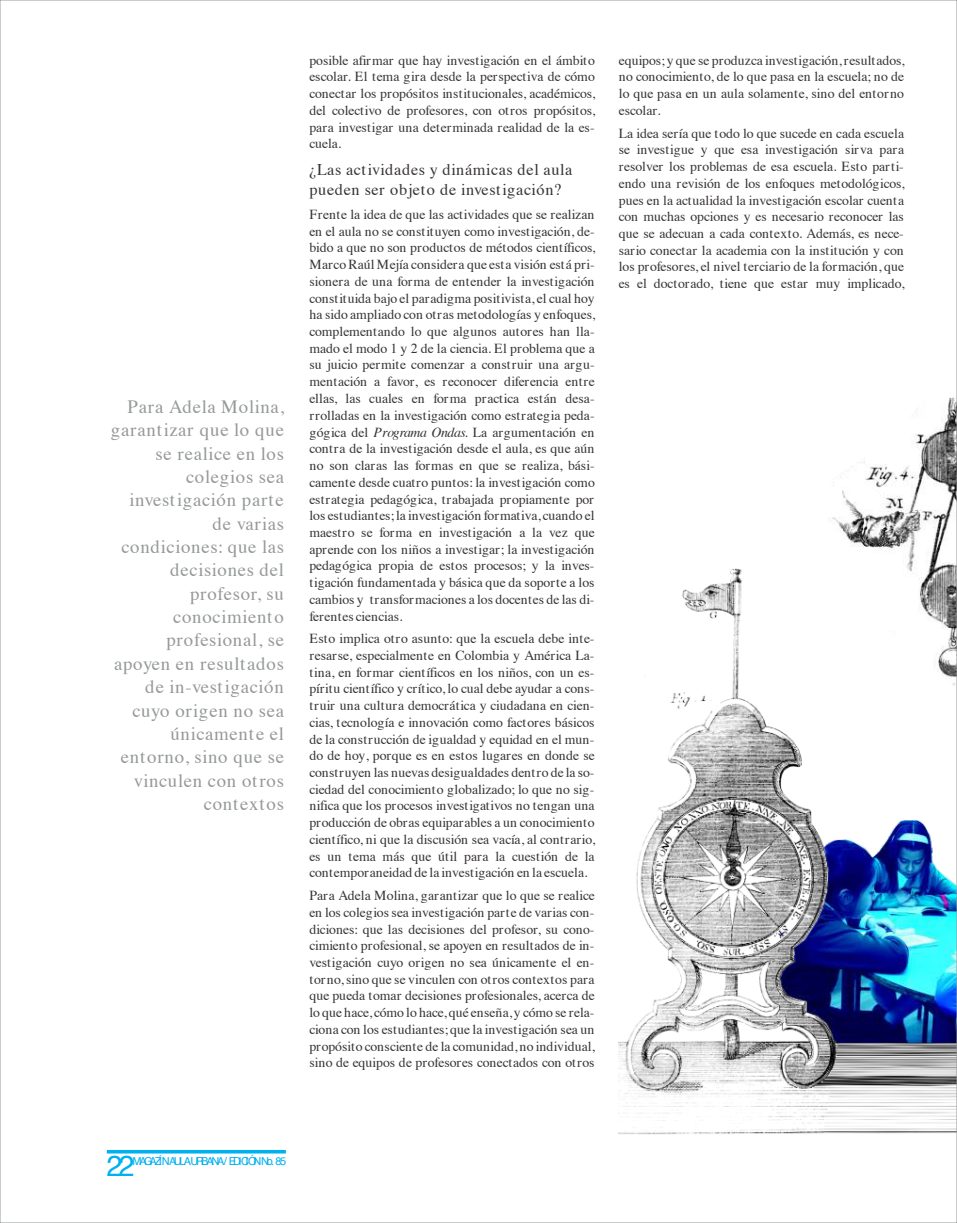
<style>
.page{position:relative;width:957px;height:1223px;background:#fff}
.page>*{position:absolute;margin:0;border:0;box-sizing:border-box;transform-origin:0 0}
.t1{font:28.88px "Helvetica";color:#00b0f0}
.t2{font:18.75px/23.4px "Times";letter-spacing:.035em;color:#969999;text-align:right}
.t3{font:16.25px/20.2px "Times";letter-spacing:.035em;color:#383336}
.t4{font:13.75px/16.8px "Times";color:#383336;text-align:justify}
.t5{font:11px "Helvetica";letter-spacing:-.22em;color:#00b0f0}
.s1{font-style:italic}
</style>
<div class="page">
<svg style="left:107px;top:1150px;width:179px;height:3px"></svg>
<img style="left:619px;top:568px;width:336px;height:567px">
<img style="left:828px;top:397px;width:127px;height:297px">
<img style="left:780px;top:821px;width:175px;height:221px">
<p class="t2" style="left:111px;top:396px;width:175px">Para Adela Molina, garantizar que lo que se realice en los colegios sea investigación parte de varias condiciones: que las decisiones del profesor, su conocimiento profesional, se apoyen en resultados de in-vestigación cuyo origen no sea únicamente el entorno, sino que se vinculen con otros contextos</p>
<p class="t4" style="left:309px;top:53px;width:287px">posible afirmar que hay investigación en el ámbito escolar. El tema gira desde la perspectiva de cómo conectar los propósitos institucionales, académicos, del colectivo de profesores, con otros propósitos, para investigar una determinada realidad de la es&shy;cuela.</p>
<p class="t3" style="left:309px;top:161px;width:264px">¿Las actividades y dinámicas del aula pueden ser objeto de investigación?</p>
<p class="t4" style="left:309px;top:207px;width:287px">Frente la idea de que las actividades que se realizan en el aula no se constituyen como investigación, de&shy;bido a que no son productos de métodos científicos, Marco Raúl Mejía considera que esta visión está pri&shy;sionera de una forma de entender la investigación constituida bajo el paradigma positivista, el cual hoy ha sido ampliado con otras metodologías y enfoques, complementando lo que algunos autores han lla&shy;mado el modo 1 y 2 de la ciencia. El problema que a su juicio permite comenzar a construir una argu&shy;mentación a favor, es reconocer diferencia entre ellas, las cuales en forma practica están desa&shy;rrolladas en la investigación como estrategia peda&shy;gógica del <span class="s1">Programa Ondas.</span> La argumentación en contra de la investigación desde el aula, es que aún no son claras las formas en que se realiza, bási&shy;camente desde cuatro puntos: la investigación como estrategia pedagógica, trabajada propiamente por los estudiantes; la investigación formativa, cuando el maestro se forma en investigación a la vez que aprende con los niños a investigar; la investigación pedagógica propia de estos procesos; y la inves&shy;tigación fundamentada y básica que da soporte a los cambios y transformaciones a los docentes de las di&shy;ferentes ciencias.</p>
<p class="t4" style="left:309px;top:631px;width:287px">Esto implica otro asunto: que la escuela debe inte&shy;resarse, especialmente en Colombia y América La&shy;tina, en formar científicos en los niños, con un es&shy;píritu científico y crítico, lo cual debe ayudar a cons&shy;truir una cultura democrática y ciudadana en cien&shy;cias, tecnología e innovación como factores básicos de la construcción de igualdad y equidad en el mun&shy;do de hoy, porque es en estos lugares en donde se construyen las nuevas desigualdades dentro de la so&shy;ciedad del conocimiento globalizado; lo que no sig&shy;nifica que los procesos investigativos no tengan una producción de obras equiparables a un conocimiento científico, ni que la discusión sea vacía, al contrario, es un tema más que útil para la cuestión de la contemporaneidad de la investigación en la escuela.</p>
<p class="t4" style="left:309px;top:888px;width:287px">Para Adela Molina, garantizar que lo que se realice en los colegios sea investigación parte de varias con&shy;diciones: que las decisiones del profesor, su cono&shy;cimiento profesional, se apoyen en resultados de in&shy;vestigación cuyo origen no sea únicamente el en&shy;torno, sino que se vinculen con otros contextos para que pueda tomar decisiones profesionales, acerca de lo que hace, cómo lo hace, qué enseña, y cómo se rela&shy;ciona con los estudiantes; que la investigación sea un propósito consciente de la comunidad, no individual, sino de equipos de profesores conectados con otros</p>
<p class="t4" style="left:619px;top:53px;width:287px">equipos; y que se produzca investigación, resultados, no conocimiento, de lo que pasa en la escuela; no de lo que pasa en un aula solamente, sino del entorno escolar.</p>
<p class="t4" style="left:619px;top:126px;width:287px">La idea sería que todo lo que sucede en cada escuela se investigue y que esa investigación sirva para resolver los problemas de esa escuela. Esto parti&shy;endo una revisión de los enfoques metodológicos, pues en la actualidad la investigación escolar cuenta con muchas opciones y es necesario reconocer las que se adecuan a cada contexto. Además, es nece&shy;sario conectar la academia con la institución y con los profesores, el nivel terciario de la formación, que es el doctorado, tiene que estar muy implicado,</p>
<p class="t5" style="left:132px;top:1156px;width:155px">MAGAZÍ N AULA URBANA / EDI CI ÓN No. 85</p>
<h1 class="t1" style="left:106px;top:1153px;width:30px">22</h1>
</div>
